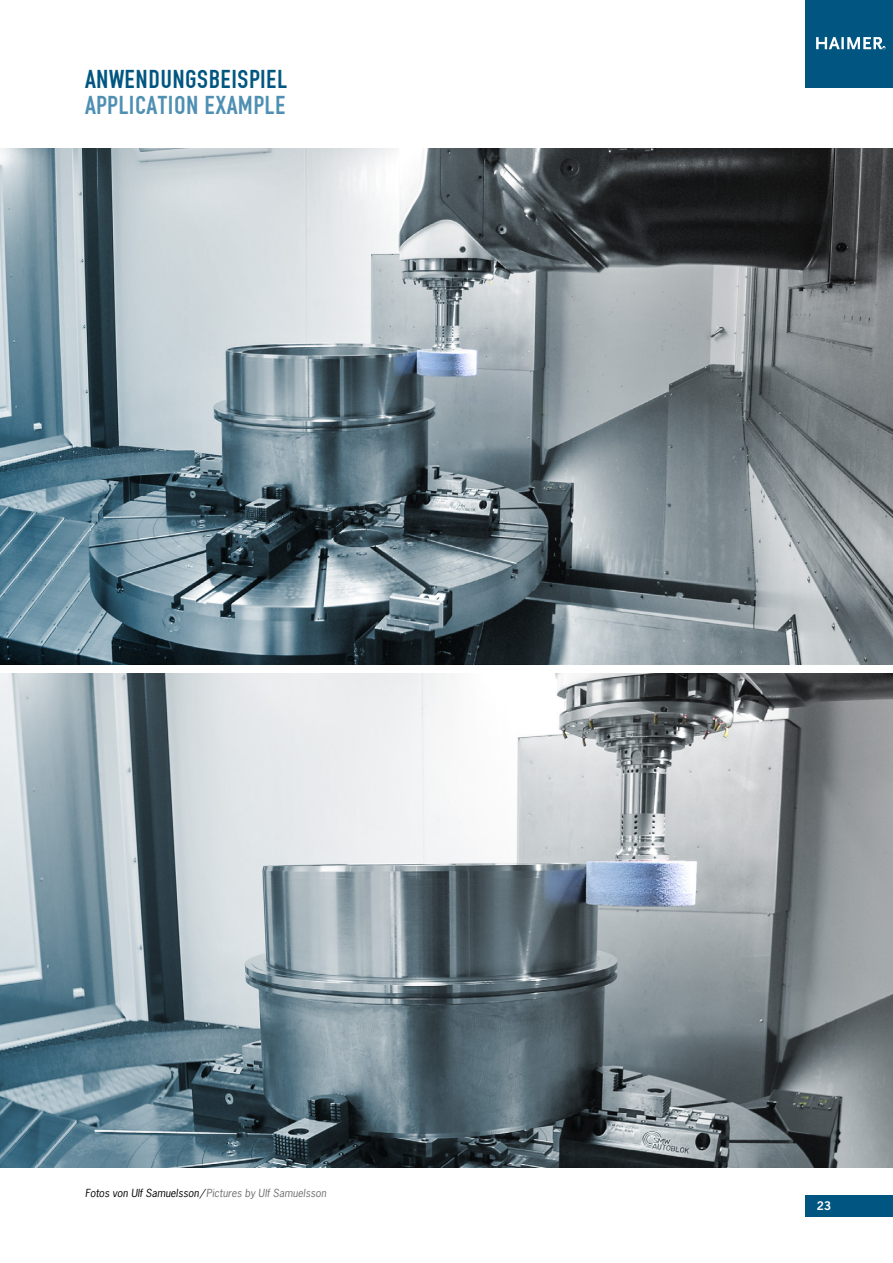
<style>
.page{position:relative;width:893px;height:1263px;background:#fff}
.page>*{position:absolute;margin:0;border:0;box-sizing:border-box;transform-origin:0 0}
.t1{font:27px "DIN 1451 Engschrift Regular";letter-spacing:.015em;color:#005681;scale:1.05 1}
.t2{font:27px "DIN 1451 Engschrift Regular";letter-spacing:.015em;color:#4e8fb3;scale:1.05 1}
.t3{font:700 12px "News Gothic BT";color:#fff}
.Copy_7_10_Bullets{font:italic 10.5px "News Gothic";color:#706f6f}
.s1{color:#000}
</style>
<div class="page">
<div style="left:805px;top:1195px;width:88px;height:21px;background:#005681"></div>
<div style="left:805px;top:0;width:88px;height:88px;background:#005681"></div>
<svg style="left:816px;top:37px;width:69px;height:12px"></svg>
<img style="left:0;top:673px;width:893px;height:494px">
<img style="left:0;top:149px;width:893px;height:516px">
<p class="t1" style="left:85px;top:63px;width:194px">ANWENDUNGSBEISPIEL</p>
<p class="t2" style="left:85px;top:89px;width:192px">APPLICATION EXAMPLE</p>
<p class="Copy_7_10_Bullets" style="left:85px;top:1186px;width:243px"><span class="s1">Fotos von Ulf Samuelsson /</span>Pictures by Ulf Samuelsson</p>
<p class="t3" style="left:817px;top:1199px;width:16px">23</p>
</div>
